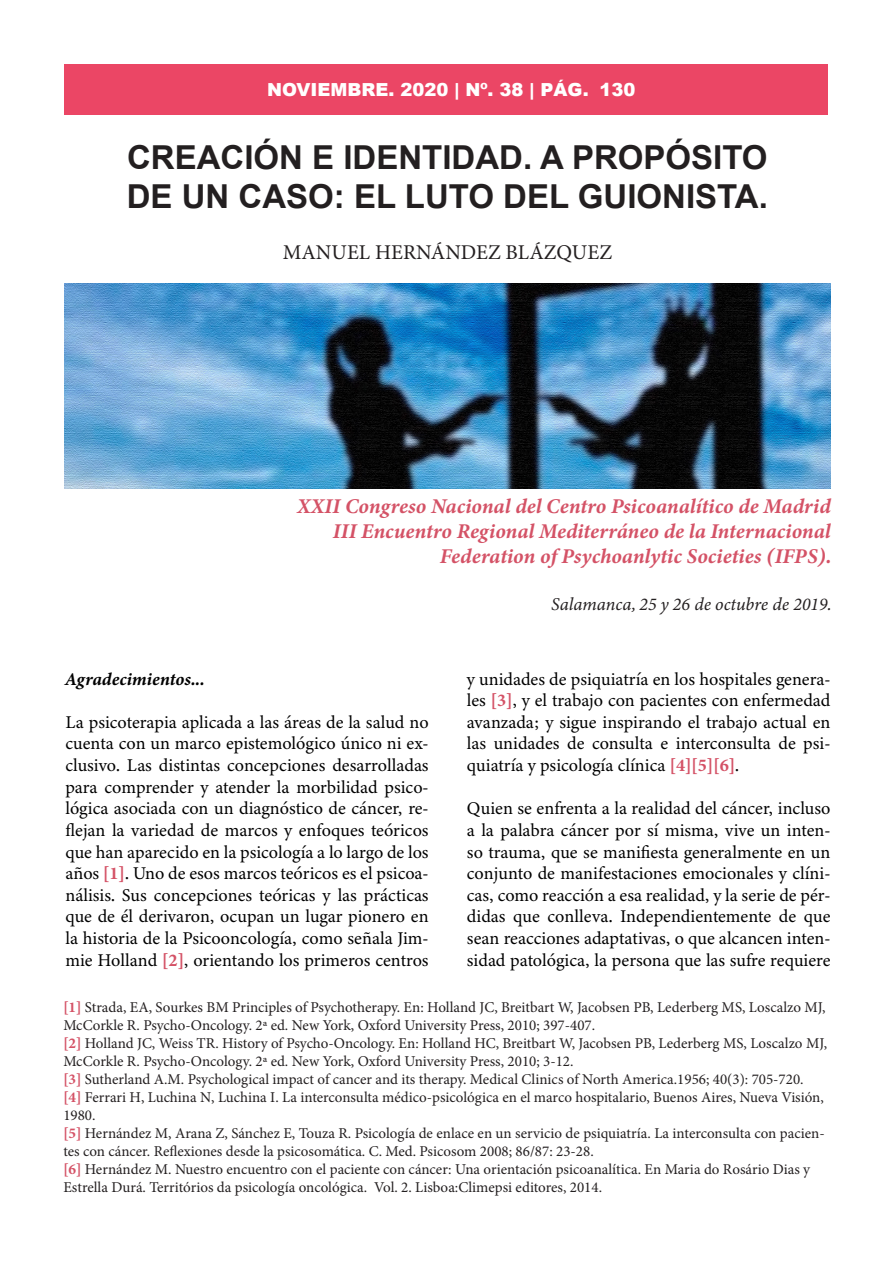
<style>
.page{position:relative;width:893px;height:1263px;background:#fff}
.page>*{position:absolute;margin:0;border:0;box-sizing:border-box;transform-origin:0 0}
.t1{font:700 33px "Arial";color:#231f20}
.t2{font:italic 21px "Minion Variable Concept";letter-spacing:.025em;color:#d45266}
.t3{font:21px "Minion Pro";color:#231f20}
.t4{font:18px/21.6px "Minion Variable Concept";letter-spacing:-.005em;color:#000001;text-align:justify}
.t5{font:italic 18px "Minion Variable Concept";color:#231f20}
.t6{font:900 18px "Arial";color:#fff}
.t7{font:italic 18px "Minion Variable Concept";letter-spacing:.025em;color:#000001}
.t8{font:15px/18px "Minion Pro";color:#231f20}
.s1{color:#d45266}
.s2{font-family:"Minion Variable Concept";color:#d45266}
</style>
<div class="page">
<div style="left:65px;top:65px;width:763px;height:50px;background:#eb4665"></div>
<img style="left:65px;top:283px;width:765px;height:205px">
<p class="t6" style="left:267px;top:77px;width:370px">NOVIEMBRE. 2020 | Nº. 38 | PÁG. 130</p>
<p class="t1" style="left:127px;top:135px;width:642px">CREACIÓN E IDENTIDAD. A PROPÓSITO</p>
<p class="t1" style="left:127px;top:175px;width:643px">DE UN CASO: EL LUTO DEL GUIONISTA.</p>
<p class="t3" style="left:283px;top:238px;width:331px">MANUEL HERNÁNDEZ BLÁZQUEZ</p>
<p class="t2" style="left:298px;top:491px;width:534px">XXII Congreso Nacional del Centro Psicoanalítico de Madrid</p>
<p class="t2" style="left:333px;top:517px;width:499px">III Encuentro Regional Mediterráneo de la Internacional</p>
<p class="t2" style="left:440px;top:542px;width:391px">Federation of Psychoanlytic Societies (IFPS).</p>
<p class="t5" style="left:551px;top:592px;width:281px">Salamanca, 25 y 26 de octubre de 2019.</p>
<p class="t7" style="left:65px;top:666px;width:139px">Agradecimientos...</p>
<p class="t4" style="left:65px;top:711px;width:365px">La psicoterapia aplicada a las áreas de la salud no cuenta con un marco epistemológico único ni ex&shy;clusivo. Las distintas concepciones desarrolladas para comprender y atender la morbilidad psico&shy;lógica asociada con un diagnóstico de cáncer, re&shy;flejan la variedad de marcos y enfoques teóricos que han aparecido en la psicología a lo largo de los años <span class="s1">[1]</span>. Uno de esos marcos teóricos es el psicoa&shy;nálisis. Sus concepciones teóricas y las prácticas que de él derivaron, ocupan un lugar pionero en la historia de la Psicooncología, como señala Jim&shy;mie Holland <span class="s1">[2]</span>, orientando los primeros centros</p>
<p class="t4" style="left:467px;top:668px;width:365px">y unidades de psiquiatría en los hospitales genera&shy;les <span class="s1">[3]</span>, y el trabajo con pacientes con enfermedad avanzada; y sigue inspirando el trabajo actual en las unidades de consulta e interconsulta de psi&shy;quiatría y psicología clínica <span class="s1">[4][5][6]</span>.</p>
<p class="t4" style="left:467px;top:797px;width:365px">Quien se enfrenta a la realidad del cáncer, incluso a la palabra cáncer por sí misma, vive un inten&shy;so trauma, que se manifiesta generalmente en un conjunto de manifestaciones emocionales y clíni&shy;cas, como reacción a esa realidad, y la serie de pér&shy;didas que conlleva. Independientemente de que sean reacciones adaptativas, o que alcancen inten&shy;sidad patológica, la persona que las sufre requiere</p>
<p class="t8" style="left:63px;top:998px;width:764px"><span class="s2">[1]</span> Strada, EA, Sourkes BM Principles of Psychotherapy. En: Holland JC, Breitbart W, Jacobsen PB, Lederberg MS, Loscalzo MJ,<br>McCorkle R. Psycho-Oncology. 2ª ed. New York, Oxford University Press, 2010; 397-407.</p>
<p class="t8" style="left:63px;top:1034px;width:765px"><span class="s2">[2]</span> Holland JC, Weiss TR. History of Psycho-Oncology. En: Holland HC, Breitbart W, Jacobsen PB, Lederberg MS, Loscalzo MJ,<br>McCorkle R. Psycho-Oncology. 2ª ed. New York, Oxford University Press, 2010; 3-12.</p>
<p class="t8" style="left:63px;top:1070px;width:742px"><span class="s2">[3]</span> Sutherland A.M. Psychological impact of cancer and its therapy. Medical Clinics of North America.1956; 40(3): 705-720.</p>
<p class="t8" style="left:63px;top:1088px;width:762px"><span class="s2">[4]</span> Ferrari H, Luchina N, Luchina I. La interconsulta médico-psicológica en el marco hospitalario, Buenos Aires, Nueva Visión,<br>1980.</p>
<p class="t8" style="left:63px;top:1124px;width:763px"><span class="s2">[5]</span> Hernández M, Arana Z, Sánchez E, Touza R. Psicología de enlace en un servicio de psiquiatría. La interconsulta con pacien&shy;tes con cáncer. Reflexiones desde la psicosomática. C. Med. Psicosom 2008; 86/87: 23-28.</p>
<p class="t8" style="left:63px;top:1160px;width:748px"><span class="s2">[6]</span> Hernández M. Nuestro encuentro con el paciente con cáncer: Una orientación psicoanalítica. En Maria do Rosário Dias y<br>Estrella Durá. Territórios da psicología oncológica. Vol. 2. Lisboa:Climepsi editores, 2014.</p>
</div>
